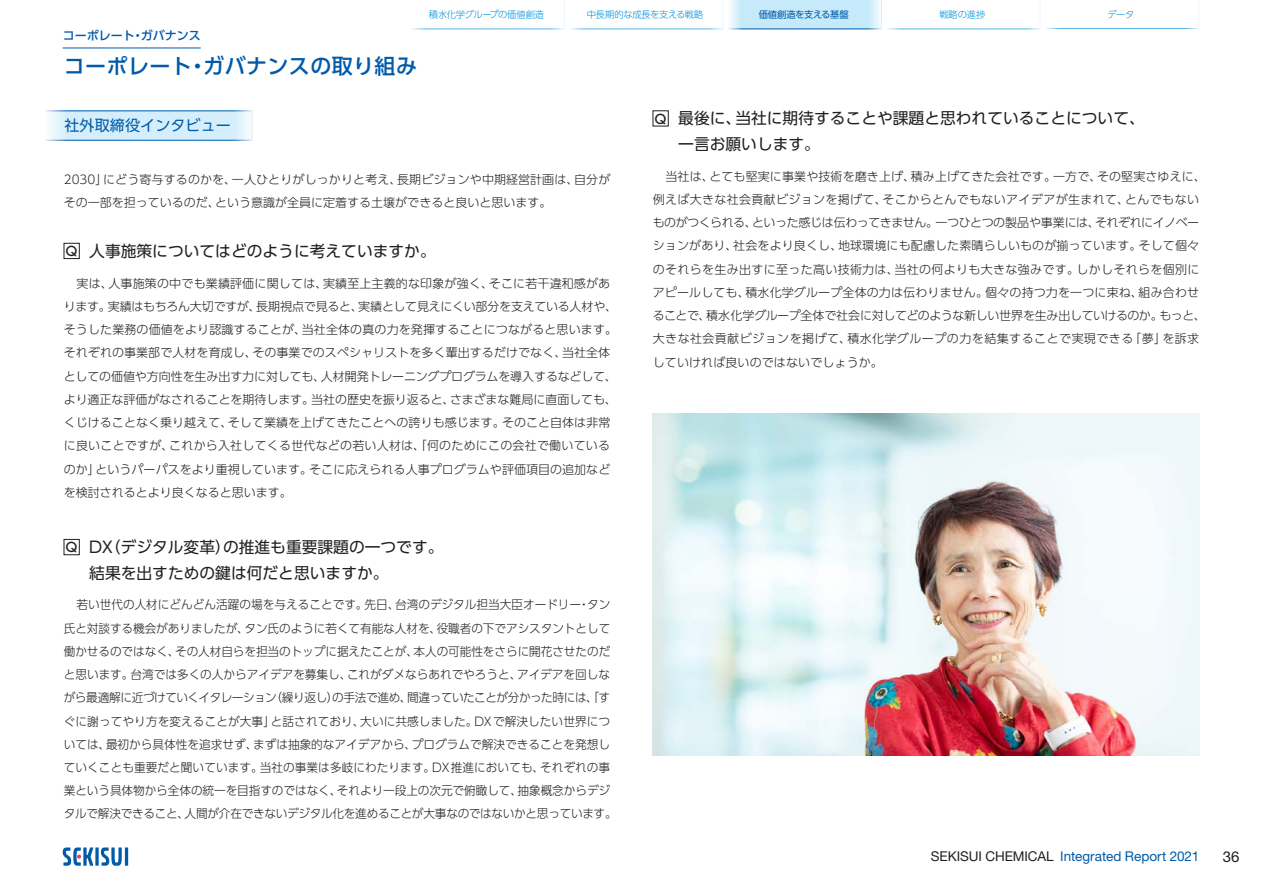
<style>
.page{position:relative;width:1263px;height:893px;background:#fff}
.page>*{position:absolute;margin:0;border:0;box-sizing:border-box;transform-origin:0 0}
.t1{font:500 21px "UD Shin Go Pro";letter-spacing:.02em;color:#015aaa}
.t2{font:15.75px/25.5px "UD Shin Go Pro";color:#231f20}
.t3{font:15px "UD Shin Go Pro";letter-spacing:.01em;color:#015aaa}
.t4{font:15px "Helvetica Neue LT Pro";color:#231f20}
.t5{font:13.5px "Helvetica Neue LT Pro";letter-spacing:-.005em;color:#015aaa}
.t6{font:300 12px/23.2px "UD Shin Go Pro";letter-spacing:.005em;color:#231f20}
.t7{font:500 12px "UD Shin Go Pro";color:#015aaa}
.t8{font:300 9.3px "UD Shin Go Pro";letter-spacing:-.025em;color:#0095d9}
.t9{font:9.3px "UD Shin Go Pro";letter-spacing:-.03em;color:#015aaa}
.s1{font-family:"Futura";font-weight:500;font-size:13.5px}
.s2{color:#231f20}
</style>
<div class="page">
<svg style="left:95px;top:847px;width:4px;height:19px"></svg>
<hr style="left:125px;top:847px;width:3px;height:19px;background:#015aaa">
<svg style="left:101px;top:847px;width:21px;height:19px"></svg>
<svg style="left:63px;top:847px;width:30px;height:19px"></svg>
<svg style="left:411px;top:0;width:788px;height:29px"></svg>
<div style="left:64px;top:243px;width:16px;height:16px;border:1px solid #231f20"></div>
<div style="left:64px;top:539px;width:16px;height:16px;border:1px solid #231f20"></div>
<img style="left:653px;top:414px;width:546px;height:342px">
<svg style="left:49px;top:113px;width:200px;height:26px;background:#d6effb"></svg>
<div style="left:43px;top:111px;width:209px;height:30px;border:1px solid #fff"></div>
<hr style="left:63px;top:48px;width:138px;height:1px;background:#015aaa">
<p class="t7" style="left:63px;top:26px;width:140px">コーポレート・ガバナンス</p>
<h1 class="t1" style="left:64px;top:49px;width:355px">コーポレート・ガバナンスの取り組み</h1>
<p class="t8" style="left:429px;top:7px;width:117px">積水化学グループの価値創造</p>
<p class="t8" style="left:587px;top:7px;width:118px">中長期的な成長を支える戦略</p>
<p class="t9" style="left:759px;top:7px;width:91px">価値創造を支える基盤</p>
<p class="t8" style="left:939px;top:7px;width:48px">戦略の進捗</p>
<p class="t8" style="left:1107px;top:7px;width:28px">データ</p>
<p class="t3" style="left:64px;top:113px;width:168px">社外取締役インタビュー</p>
<p class="t6" style="left:64px;top:167px;width:548px">2030」にどう寄与するのかを、一人ひとりがしっかりと考え、長期ビジョンや中期経営計画は、自分がその一部を担っているのだ、という意識が全員に定着する土壌ができると良いと思います。</p>
<h2 class="t2" style="left:66px;top:238px;width:372px"><span class="s1">Q</span> 人事施策についてはどのように考えていますか。</h2>
<p class="t6" style="left:64px;top:271px;width:555px;text-indent:13px">実は、人事施策の中でも業績評価に関しては、実績至上主義的な印象が強く、そこに若干違和感があります。実績はもちろん大切ですが、長期視点で見ると、実績として見えにくい部分を支えている人材や、そうした業務の価値をより認識することが、当社全体の真の力を発揮することにつながると思います。それぞれの事業部で人材を育成し、その事業でのスペシャリストを多く輩出するだけでなく、当社全体としての価値や方向性を生み出す力に対しても、人材開発トレーニングプログラムを導入するなどして、より適正な評価がなされることを期待します。当社の歴史を振り返ると、さまざまな難局に直面しても、くじけることなく乗り越えて、そして業績を上げてきたことへの誇りも感じます。そのこと自体は非常に良いことですが、これから入社してくる世代などの若い人材は、「何のためにこの会社で働いているのか」というパーパスをより重視しています。そこに応えられる人事プログラムや評価項目の追加などを検討されるとより良くなると思います。</p>
<h2 class="t2" style="left:89px;top:534px;width:356px;text-indent:-24px"><span class="s1">Q</span> DX（デジタル変革）の推進も重要課題の一つです。結果を出すための鍵は何だと思いますか。</h2>
<p class="t6" style="left:64px;top:593px;width:554px;text-align:center">若い世代の人材にどんどん活躍の場を与えることです。先日、台湾のデジタル担当大臣オードリー・タン<br>氏と対談する機会がありましたが、タン氏のように若くて有能な人材を、役職者の下でアシスタントとして働かせるのではなく、その人材自らを担当のトップに据えたことが、本人の可能性をさらに開花させたのだと思います。台湾では多くの人からアイデアを募集し、これがダメならあれでやろうと、アイデアを回しながら最適解に近づけていくイタレーション（繰り返し）の手法で進め、間違っていたことが分かった時には、「すぐに謝ってやり方を変えることが大事」と話されており、大いに共感しました。DXで解決したい世界については、最初から具体性を追求せず、まずは抽象的なアイデアから、プログラムで解決できることを発想していくことも重要だと聞いています。当社の事業は多岐にわたります。DX推進においても、それぞれの事業という具体物から全体の統一を目指すのではなく、それより一段上の次元で俯瞰して、抽象概念からデジタルで解決できること、人間が介在できないデジタル化を進めることが大事なのではないかと思っています。</p>
<h2 class="t2" style="left:678px;top:105px;width:468px;text-indent:-24px"><span class="s1">Q</span> 最後に、当社に期待することや課題と思われていることについて、一言お願いします。</h2>
<p class="t6" style="left:653px;top:164px;width:555px;text-indent:13px">当社は、とても堅実に事業や技術を磨き上げ、積み上げてきた会社です。一方で、その堅実さゆえに、例えば大きな社会貢献ビジョンを掲げて、そこからとんでもないアイデアが生まれて、とんでもないものがつくられる、といった感じは伝わってきません。一つひとつの製品や事業には、それぞれにイノベーションがあり、社会をより良くし、地球環境にも配慮した素晴らしいものが揃っています。そして個々のそれらを生み出すに至った高い技術力は、当社の何よりも大きな強みです。しかしそれらを個別にアピールしても、積水化学グループ全体の力は伝わりません。個々の持つ力を一つに束ね、組み合わせることで、積水化学グループ全体で社会に対してどのような新しい世界を生み出していけるのか。もっと、大きな社会貢献ビジョンを掲げて、積水化学グループの力を結集することで実現できる「夢」を訴求していければ良いのではないでしょうか。</p>
<p class="t5" style="left:931px;top:848px;width:270px"><span class="s2">SEKISUI CHEMICAL</span> Integrated Report 2021</p>
<p class="t4" style="left:1223px;top:847px;width:18px">36</p>
</div>
